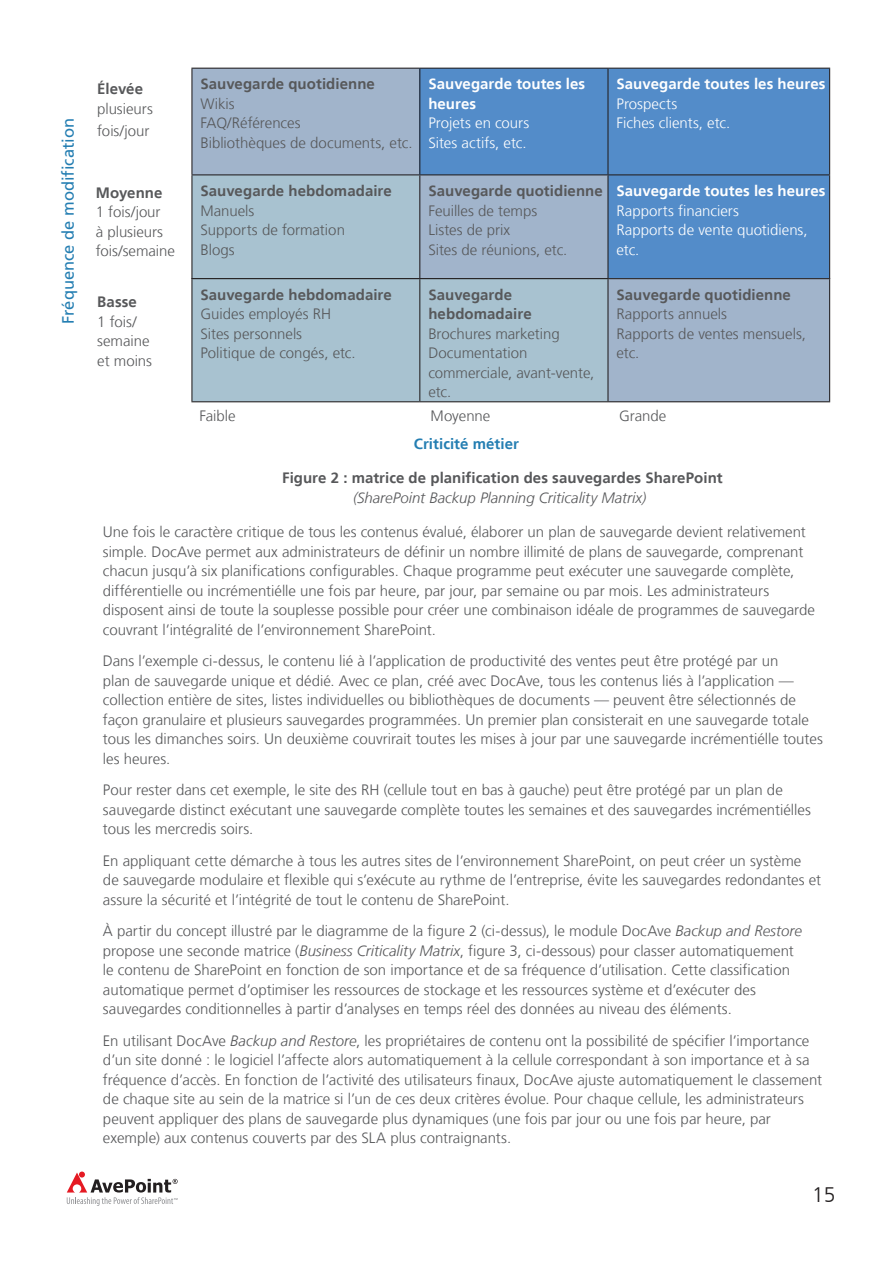
<style>
.page{position:relative;width:893px;height:1263px;background:#fff}
.page>*{position:absolute;margin:0;border:0;box-sizing:border-box;transform-origin:0 0}
.t1{font:300 21px "Frutiger CE";color:#231f20}
.t2{font:16.5px "Frutiger";color:#247eb2}
.t3{font:300 15px/19.5px "Frutiger LT";color:#57585a}
.t4{font:700 15px/19.5px "Frutiger LT";letter-spacing:.005em;color:#57585a}
.t5{font:300 15px/19.5px "Frutiger LT";color:#fff}
.t6{font:700 15px/19.5px "Frutiger LT";letter-spacing:.005em;color:#fff}
.t7{font:italic 300 15px "Frutiger LT";color:#57585a}
.t8{font:700 15px "Frutiger LT";letter-spacing:.005em;color:#247eb2}
.s1{font-style:italic}
</style>
<div class="page">
<svg style="left:67px;top:1171px;width:111px;height:35px"></svg>
<div style="left:192px;top:68px;width:228px;height:107px;background:#a1b4cb"></div>
<div style="left:420px;top:68px;width:188px;height:107px;background:#538cc9"></div>
<div style="left:608px;top:69px;width:221px;height:209px;background:#538cc9"></div>
<div style="left:192px;top:175px;width:228px;height:104px;background:#a8c2d0"></div>
<div style="left:420px;top:175px;width:188px;height:104px;background:#a1b4cb"></div>
<hr style="left:191px;top:68px;width:229px;height:1px;background:#231f20">
<hr style="left:191px;top:69px;width:1px;height:105px;background:#231f20">
<hr style="left:420px;top:68px;width:188px;height:1px;background:#231f20">
<hr style="left:419px;top:69px;width:1px;height:105px;background:#231f20">
<hr style="left:607px;top:69px;width:1px;height:105px;background:#231f20">
<hr style="left:608px;top:68px;width:222px;height:1px;background:#231f20">
<hr style="left:829px;top:69px;width:1px;height:105px;background:#231f20">
<hr style="left:829px;top:175px;width:1px;height:103px;background:#231f20">
<hr style="left:608px;top:174px;width:222px;height:1px;background:#231f20">
<hr style="left:191px;top:175px;width:1px;height:103px;background:#231f20">
<hr style="left:191px;top:174px;width:229px;height:1px;background:#231f20">
<hr style="left:420px;top:174px;width:188px;height:1px;background:#231f20">
<hr style="left:419px;top:175px;width:1px;height:103px;background:#231f20">
<hr style="left:607px;top:175px;width:1px;height:103px;background:#231f20">
<div style="left:192px;top:279px;width:415px;height:122px;background:#a8c2d0"></div>
<div style="left:608px;top:279px;width:222px;height:123px;background:#a1b4cb"></div>
<hr style="left:191px;top:279px;width:1px;height:122px;background:#231f20">
<hr style="left:191px;top:278px;width:229px;height:1px;background:#231f20">
<hr style="left:191px;top:401px;width:229px;height:1px;background:#231f20">
<hr style="left:420px;top:278px;width:188px;height:1px;background:#231f20">
<hr style="left:419px;top:279px;width:1px;height:122px;background:#231f20">
<hr style="left:420px;top:401px;width:188px;height:1px;background:#231f20">
<hr style="left:608px;top:278px;width:222px;height:1px;background:#231f20">
<hr style="left:607px;top:279px;width:1px;height:122px;background:#231f20">
<hr style="left:829px;top:279px;width:1px;height:122px;background:#231f20">
<hr style="left:608px;top:401px;width:222px;height:1px;background:#231f20">
<p class="t2" style="left:58px;top:324px;width:207px;rotate:-90deg">Fréquence de modification</p>
<p class="t4" style="left:97px;top:79px;width:47px">Élevée</p>
<p class="t3" style="left:97px;top:98px;width:57px;line-height:22.2px">plusieurs fois/jour</p>
<p class="t4" style="left:96px;top:183px;width:68px">Moyenne</p>
<p class="t3" style="left:96px;top:203px;width:81px">1 fois/jour<br>à plusieurs fois/semaine</p>
<p class="t4" style="left:97px;top:292px;width:41px">Basse</p>
<p class="t3" style="left:97px;top:312px;width:56px">1 fois/ semaine et moins</p>
<p class="t4" style="left:200px;top:75px;width:176px">Sauvegarde quotidienne</p>
<p class="t3" style="left:200px;top:94px;width:214px">Wikis<br>FAQ/Références<br>Bibliothèques de documents, etc.</p>
<p class="t4" style="left:200px;top:181px;width:193px">Sauvegarde hebdomadaire</p>
<p class="t3" style="left:200px;top:201px;width:146px">Manuels<br>Supports de formation<br>Blogs</p>
<p class="t4" style="left:200px;top:285px;width:193px">Sauvegarde hebdomadaire</p>
<p class="t3" style="left:200px;top:305px;width:157px">Guides employés RH<br>Sites personnels<br>Politique de congés, etc.</p>
<p class="t6" style="left:428px;top:75px;width:158px">Sauvegarde toutes les heures</p>
<p class="t5" style="left:428px;top:114px;width:102px">Projets en cours<br>Sites actifs, etc.</p>
<p class="t4" style="left:428px;top:181px;width:176px">Sauvegarde quotidienne</p>
<p class="t3" style="left:428px;top:201px;width:141px">Feuilles de temps<br>Listes de prix<br>Sites de réunions, etc.</p>
<p class="t4" style="left:428px;top:285px;width:105px">Sauvegarde hebdomadaire</p>
<p class="t3" style="left:428px;top:324px;width:168px">Brochures marketing<br>Documentation commerciale, avant-vente, etc.</p>
<p class="t6" style="left:616px;top:75px;width:211px">Sauvegarde toutes les heures</p>
<p class="t5" style="left:616px;top:94px;width:115px">Prospects<br>Fiches clients, etc.</p>
<p class="t6" style="left:616px;top:181px;width:211px">Sauvegarde toutes les heures</p>
<p class="t5" style="left:616px;top:201px;width:193px">Rapports financiers<br>Rapports de vente quotidiens, etc.</p>
<p class="t4" style="left:616px;top:285px;width:176px">Sauvegarde quotidienne</p>
<p class="t3" style="left:616px;top:305px;width:191px">Rapports annuels<br>Rapports de ventes mensuels, etc.</p>
<p class="t3" style="left:199px;top:406px;width:38px">Faible</p>
<p class="t3" style="left:431px;top:406px;width:61px">Moyenne</p>
<p class="t3" style="left:619px;top:406px;width:49px">Grande</p>
<p class="t8" style="left:414px;top:435px;width:107px">Criticité métier</p>
<p class="t4" style="left:282px;top:468px;width:442px">Figure 2 : matrice de planification des sauvegardes SharePoint</p>
<p class="t7" style="left:353px;top:489px;width:295px">(SharePoint Backup Planning Criticality Matrix)</p>
<p class="t3" style="left:103px;top:523px;width:714px">Une fois le caractère critique de tous les contenus évalué, élaborer un plan de sauvegarde devient relativement simple. DocAve permet aux administrateurs de définir un nombre illimité de plans de sauvegarde, comprenant chacun jusqu’à six planifications configurables. Chaque programme peut exécuter une sauvegarde complète, différentielle ou incrémentiélle une fois par heure, par jour, par semaine ou par mois. Les administrateurs disposent ainsi de toute la souplesse possible pour créer une combinaison idéale de programmes de sauvegarde couvrant l’intégralité de l’environnement SharePoint.</p>
<p class="t3" style="left:103px;top:652px;width:721px">Dans l’exemple ci-dessus, le contenu lié à l’application de productivité des ventes peut être protégé par un<br>plan de sauvegarde unique et dédié. Avec ce plan, créé avec DocAve, tous les contenus liés à l’application — collection entière de sites, listes individuelles ou bibliothèques de documents — peuvent être sélectionnés de façon granulaire et plusieurs sauvegardes programmées. Un premier plan consisterait en une sauvegarde totale tous les dimanches soirs. Un deuxième couvrirait toutes les mises à jour par une sauvegarde incrémentiélle toutes les heures.</p>
<p class="t3" style="left:103px;top:781px;width:709px">Pour rester dans cet exemple, le site des RH (cellule tout en bas à gauche) peut être protégé par un plan de sauvegarde distinct exécutant une sauvegarde complète toutes les semaines et des sauvegardes incrémentiélles tous les mercredis soirs.</p>
<p class="t3" style="left:103px;top:851px;width:720px">En appliquant cette démarche à tous les autres sites de l’environnement SharePoint, on peut créer un système<br>de sauvegarde modulaire et flexible qui s’exécute au rythme de l’entreprise, évite les sauvegardes redondantes et assure la sécurité et l’intégrité de tout le contenu de SharePoint.</p>
<p class="t3" style="left:103px;top:922px;width:701px">À partir du concept illustré par le diagramme de la figure 2 (ci-dessus), le module DocAve <span class="s1">Backup and Restore </span>propose une seconde matrice (<span class="s1">Business Criticality Matrix</span>, figure 3, ci-dessous) pour classer automatiquement le contenu de SharePoint en fonction de son importance et de sa fréquence d’utilisation. Cette classification automatique permet d’optimiser les ressources de stockage et les ressources système et d’exécuter des sauvegardes conditionnelles à partir d’analyses en temps réel des données au niveau des éléments.</p>
<p class="t3" style="left:103px;top:1031px;width:721px">En utilisant DocAve <span class="s1">Backup and Restore</span>, les propriétaires de contenu ont la possibilité de spécifier l’importance d’un site donné : le logiciel l’affecte alors automatiquement à la cellule correspondant à son importance et à sa fréquence d’accès. En fonction de l’activité des utilisateurs finaux, DocAve ajuste automatiquement le classement de chaque site au sein de la matrice si l’un de ces deux critères évolue. Pour chaque cellule, les administrateurs peuvent appliquer des plans de sauvegarde plus dynamiques (une fois par jour ou une fois par heure, par exemple) aux contenus couverts par des SLA plus contraignants.</p>
<h1 class="t1" style="left:812px;top:1183px;width:25px">15</h1>
</div>
